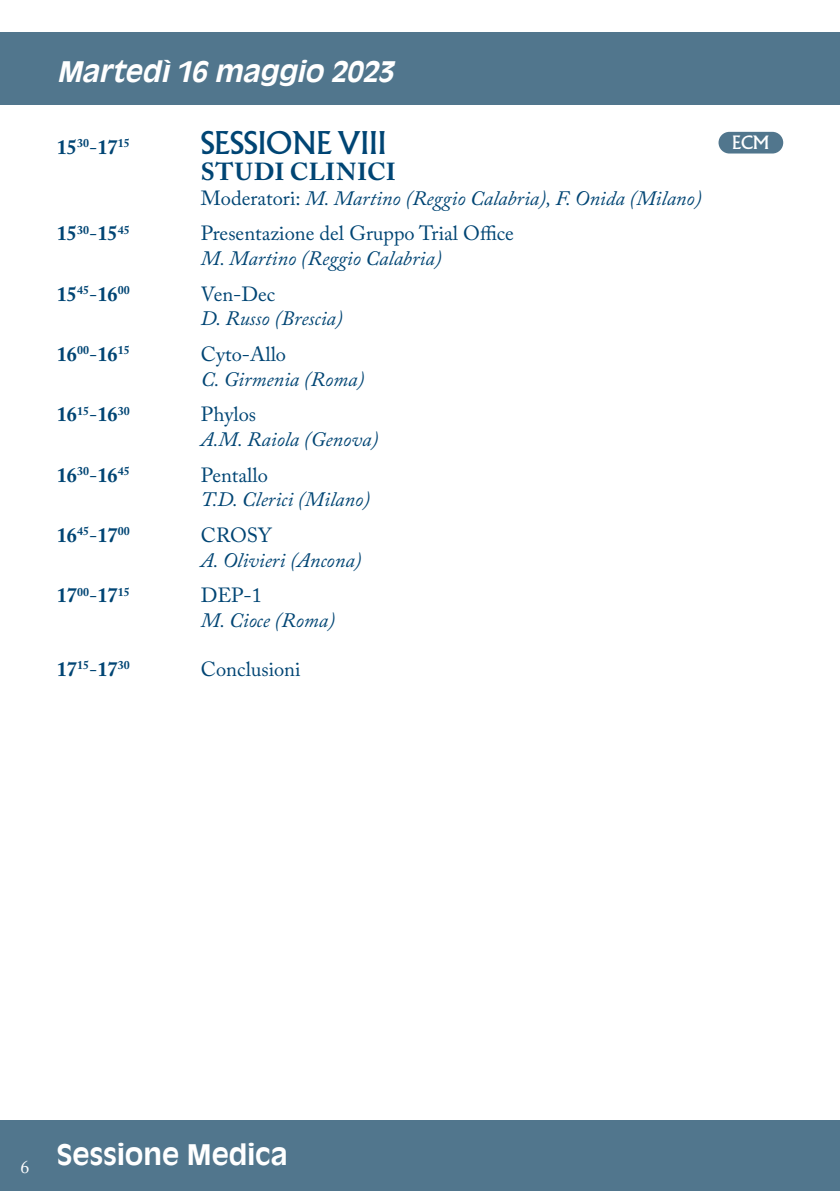
<style>
.page{position:relative;width:840px;height:1191px;background:#fff}
.page>*{position:absolute;margin:0;border:0;box-sizing:border-box;transform-origin:0 0}
.t1{font:30.6px "Albertus MT Std";color:#004574}
.t2{font:italic 700 28px "Antique Olive Std";color:#fff}
.t3{font:700 28px "Antique Olive Std";letter-spacing:-.005em;color:#fff}
.t4{font:700 24.4px "Adobe Caslon Pro";letter-spacing:.02em;color:#004574}
.t5{font:italic 20.4px "Adobe Caslon Pro";color:#004574}
.t6{font:20.4px "Adobe Caslon Pro";color:#004574}
.t7{font:700 20.4px "Adobe Caslon Pro";color:#004574}
.t8{font:18px "Albertus MT Std";color:#fff}
.t9{font:18px "Adobe Caslon Pro";color:#fff}
.s1{font-weight:400}
.s2{font-style:normal}
</style>
<div class="page">
<div style="left:0;top:1120px;width:839px;height:71px;background:#51768d"></div>
<div style="left:0;top:33px;width:839px;height:72px;background:#51768d"></div>
<div style="left:718px;top:132px;width:64px;height:21px;background:#51768d;border-radius:11px"></div>
<h2 class="t2" style="left:57px;top:55px;width:345px">Martedì 16 maggio 2023</h2>
<p class="t7" style="left:57px;top:134px;width:74px">15<sup>30</sup><span class="s1">-</span>17<sup>15</sup></p>
<h1 class="t1" style="left:201px;top:125px;width:187px">SESSIONE VIII</h1>
<p class="t8" style="left:731px;top:132px;width:38px">ECM</p>
<p class="t4" style="left:201px;top:157px;width:196px">STUDI CLINICI</p>
<p class="t5" style="left:201px;top:186px;width:502px"><span class="s2">Moderatori:</span> M. Martino (Reggio Calabria), F. Onida (Milano)</p>
<p class="t7" style="left:57px;top:221px;width:74px">15<sup>30</sup><span class="s1">-</span>15<sup>45</sup></p>
<p class="t6" style="left:201px;top:221px;width:314px">Presentazione del Gruppo Trial Office</p>
<p class="t5" style="left:201px;top:246px;width:242px">M. Martino (Reggio Calabria)</p>
<p class="t7" style="left:57px;top:282px;width:74px">15<sup>45</sup><span class="s1">-</span>16<sup>00</sup></p>
<p class="t6" style="left:201px;top:282px;width:76px">Ven-Dec</p>
<p class="t5" style="left:201px;top:306px;width:143px">D. Russo (Brescia)</p>
<p class="t7" style="left:57px;top:342px;width:74px">16<sup>00</sup><span class="s1">-</span>16<sup>15</sup></p>
<p class="t6" style="left:201px;top:342px;width:87px">Cyto-Allo</p>
<p class="t5" style="left:201px;top:366px;width:165px">C. Girmenia (Roma)</p>
<p class="t7" style="left:57px;top:402px;width:74px">16<sup>15</sup><span class="s1">-</span>16<sup>30</sup></p>
<p class="t6" style="left:201px;top:402px;width:57px">Phylos</p>
<p class="t5" style="left:201px;top:427px;width:179px">A.M. Raiola (Genova)</p>
<p class="t7" style="left:57px;top:463px;width:74px">16<sup>30</sup><span class="s1">-</span>16<sup>45</sup></p>
<p class="t6" style="left:201px;top:463px;width:68px">Pentallo</p>
<p class="t5" style="left:201px;top:487px;width:171px">T.D. Clerici (Milano)</p>
<p class="t7" style="left:57px;top:523px;width:74px">16<sup>45</sup><span class="s1">-</span>17<sup>00</sup></p>
<p class="t6" style="left:201px;top:523px;width:72px">CROSY</p>
<p class="t5" style="left:201px;top:547px;width:162px">A. Olivieri (Ancona)</p>
<p class="t7" style="left:57px;top:583px;width:74px">17<sup>00</sup><span class="s1">-</span>17<sup>15</sup></p>
<p class="t6" style="left:201px;top:583px;width:62px">DEP-1</p>
<p class="t5" style="left:201px;top:608px;width:136px">M. Cioce (Roma)</p>
<p class="t7" style="left:57px;top:657px;width:74px">17<sup>15</sup><span class="s1">-</span>17<sup>30</sup></p>
<p class="t6" style="left:201px;top:657px;width:101px">Conclusioni</p>
<p class="t9" style="left:21px;top:1155px;width:10px">6</p>
<h2 class="t3" style="left:57px;top:1137px;width:232px">Sessione Medica</h2>
</div>
